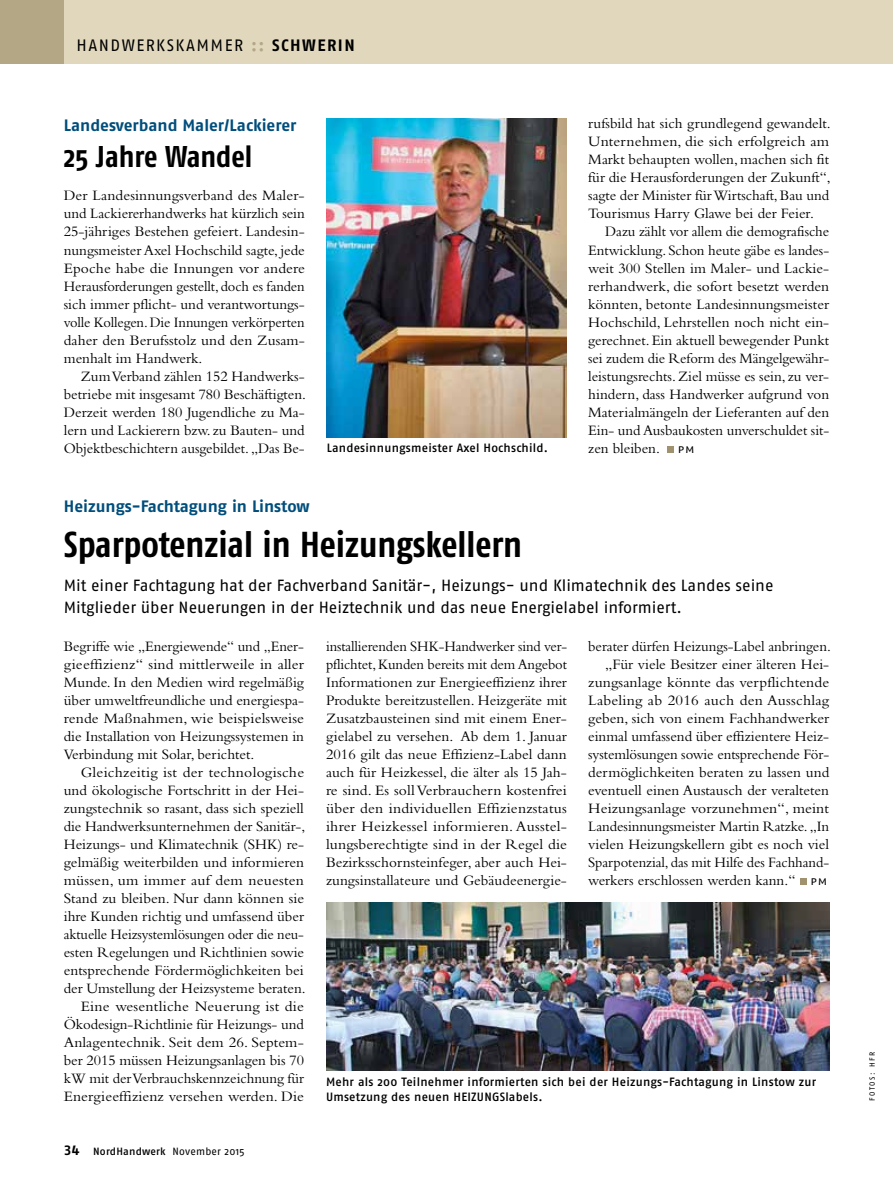
<style>
.page{position:relative;width:893px;height:1191px;background:#fff}
.page>*{position:absolute;margin:0;border:0;box-sizing:border-box;transform-origin:0 0}
.t1{font:700 36px "Fago Co";letter-spacing:-.005em;color:#000}
.t2{font:700 30px "Fago Co";color:#000}
.t3{font:700 16.5px "Fago No";letter-spacing:-.005em;color:#004e7c}
.t4{font:16.5px "Fago No";letter-spacing:.09em;color:#000}
.t5{font:16.2px/22.4px "Fago No";letter-spacing:-.005em;color:#000}
.t6{font:15px/18px "Bembo Std";color:#000;text-align:justify}
.t7{font:15px/18px "Bembo Std";color:#000;text-align:right;scale:1.04 1}
.t8{font:13.5px "Fago No Bold Tf";color:#000}
.t9{font:12px/15px "Fago No Med";letter-spacing:.02em;color:#000}
.t10{font:10.5px "Fago No Med";letter-spacing:.015em;color:#000}
.t11{font:7.5px "Fago No";letter-spacing:.2em;color:#000}
.s1{font-weight:700;color:#b3a786}
.s2{font-weight:700}
.s3{font-family:"Fago No Regular Caps";font-size:12px}
.s4{font-family:"Fago No"}
</style>
<div class="page">
<div style="left:0;top:0;width:893px;height:64px;background:#e0d7bc"></div>
<div style="left:0;top:0;width:64px;height:64px;background:#b3a786"></div>
<svg style="left:800px;top:878px;width:6px;height:6px"></svg>
<div style="left:667px;top:446px;width:7px;height:6px;background:#a1926f"></div>
<img style="left:326px;top:902px;width:503px;height:169px">
<img style="left:326px;top:118px;width:241px;height:319px">
<p class="t4" style="left:77px;top:36px;width:280px">HANDWERKSKAMMER <span class="s1">::</span> <span class="s2">SCHWERIN</span></p>
<p class="t3" style="left:64px;top:115px;width:234px">Landesverband Maler/Lackierer</p>
<h2 class="t2" style="left:64px;top:139px;width:190px">25 Jahre Wandel</h2>
<p class="t6" style="left:64px;top:186px;width:243px">Der Landesinnungsverband des Maler&shy;und Lackiererhandwerks hat kürzlich sein 25-jähriges Bestehen gefeiert. Landesin&shy;nungsmeister Axel Hochschild sagte, jede Epoche habe die Innungen vor andere Herausforderungen gestellt, doch es fanden sich immer pflicht- und verantwortungs&shy;volle Kollegen. Die Innungen verkörperten daher den Berufsstolz und den Zusam&shy;menhalt im Handwerk.</p>
<p class="t6" style="left:64px;top:366px;width:244px;text-indent:17px">Zum Verband zählen 152 Handwerks&shy;betriebe mit insgesamt 780 Beschäftigten.<br>Derzeit werden 180 Jugendliche zu Ma&shy;lern und Lackierern bzw. zu Bauten- und Objektbeschichtern ausgebildet. „Das Be-</p>
<p class="t9" style="left:327px;top:440px;width:223px">Landesinnungsmeister Axel Hochschild.</p>
<p class="t6" style="left:588px;top:114px;width:244px">rufsbild hat sich grundlegend gewandelt.<br>Unternehmen, die sich erfolgreich am Markt behaupten wollen, machen sich fit für die Herausforderungen der Zukunft“, sagte der Minister für Wirtschaft, Bau und Tourismus Harry Glawe bei der Feier.</p>
<p class="t6" style="left:588px;top:222px;width:243px;text-indent:17px">Dazu zählt vor allem die demografische Entwicklung. Schon heute gäbe es landes&shy;weit 300 Stellen im Maler- und Lackie&shy;rerhandwerk, die sofort besetzt werden könnten, betonte Landesinnungsmeister Hochschild, Lehrstellen noch nicht ein&shy;gerechnet. Ein aktuell bewegender Punkt sei zudem die Reform des Mängelgewähr&shy;leistungsrechts. Ziel müsse es sein, zu ver&shy;hindern, dass Handwerker aufgrund von Materialmängeln der Lieferanten auf den Ein- und Ausbaukosten unverschuldet sit&shy;zen bleiben. <span class="s3">pm</span></p>
<p class="t3" style="left:64px;top:496px;width:248px">Heizungs-Fachtagung in Linstow</p>
<h1 class="t1" style="left:64px;top:523px;width:460px">Sparpotenzial in Heizungskellern</h1>
<p class="t5" style="left:64px;top:574px;width:711px">Mit einer Fachtagung hat der Fachverband Sanitär-, Heizungs- und Klimatechnik des Landes seine<br>Mitglieder über Neuerungen in der Heiztechnik und das neue Energielabel informiert.</p>
<p class="t6" style="left:64px;top:636px;width:242px">Begriffe wie „Energiewende“ und „Ener&shy;gieeffizienz“ sind mittlerweile in aller Munde. In den Medien wird regelmäßig über umweltfreundliche und energiespa&shy;rende Maßnahmen, wie beispielsweise die Installation von Heizungssystemen in Verbindung mit Solar, berichtet.</p>
<p class="t7" style="left:64px;top:762px;width:234px">Gleichzeitig ist der technologische und ökologische Fortschritt in der Hei&shy;zungstechnik so rasant, dass sich speziell die Handwerksunternehmen der Sanitär-, Heizungs- und Klimatechnik (SHK) re&shy;gelmäßig weiterbilden und informieren müssen, um immer auf dem neuesten Stand zu bleiben. Nur dann können sie ihre Kunden richtig und umfassend über aktuelle Heizsystemlösungen oder die neu&shy;esten Regelungen und Richtlinien sowie entsprechende Fördermöglichkeiten bei der Umstellung der Heizsysteme beraten.<br>Eine wesentliche Neuerung ist die Ökodesign-Richtlinie für Heizungs- und Anlagentechnik. Seit dem 26. Septem&shy;ber 2015 müssen Heizungsanlagen bis 70 kW mit der Verbrauchskennzeichnung für Energieeffizienz versehen werden. Die</p>
<p class="t8" style="left:64px;top:1142px;width:17px">34</p>
<p class="t10" style="left:93px;top:1145px;width:153px">NordHandwerk <span class="s4">November 2015</span></p>
<p class="t6" style="left:326px;top:636px;width:243px">installierenden SHK-Handwerker sind ver&shy;pflichtet, Kunden bereits mit dem Angebot Informationen zur Energieeffizienz ihrer Produkte bereitzustellen. Heizgeräte mit Zusatzbausteinen sind mit einem Ener&shy;gielabel zu versehen. Ab dem 1. Januar 2016 gilt das neue Effizienz-Label dann auch für Heizkessel, die älter als 15 Jah&shy;re sind. Es soll Verbrauchern kostenfrei über den individuellen Effizienzstatus ihrer Heizkessel informieren. Ausstel&shy;lungsberechtigte sind in der Regel die Bezirksschornsteinfeger, aber auch Hei&shy;zungsinstallateure und Gebäudeenergie-</p>
<p class="t6" style="left:588px;top:636px;width:244px;text-align:right">berater dürfen Heizungs-Label anbringen. „Für viele Besitzer einer älteren Hei&shy;zungsanlage könnte das verpflichtende Labeling ab 2016 auch den Ausschlag geben, sich von einem Fachhandwerker einmal umfassend über effizientere Heiz&shy;systemlösungen sowie entsprechende För&shy;dermöglichkeiten beraten zu lassen und eventuell einen Austausch der veralteten Heizungsanlage vorzunehmen“, meint Landesinnungsmeister Martin Ratzke. „In vielen Heizungskellern gibt es noch viel Sparpotenzial, das mit Hilfe des Fachhand&shy;werkers erschlossen werden kann.“ <span class="s3">pm</span></p>
<p class="t9" style="left:326px;top:1074px;width:492px">Mehr als 200 Teilnehmer informierten sich bei der Heizungs-Fachtagung in Linstow zur<br>Umsetzung des neuen HEIZUNGSlabels.</p>
<p class="t11" style="left:868px;top:1100px;width:50px;rotate:-90deg">FOTOS: HFR</p>
</div>
